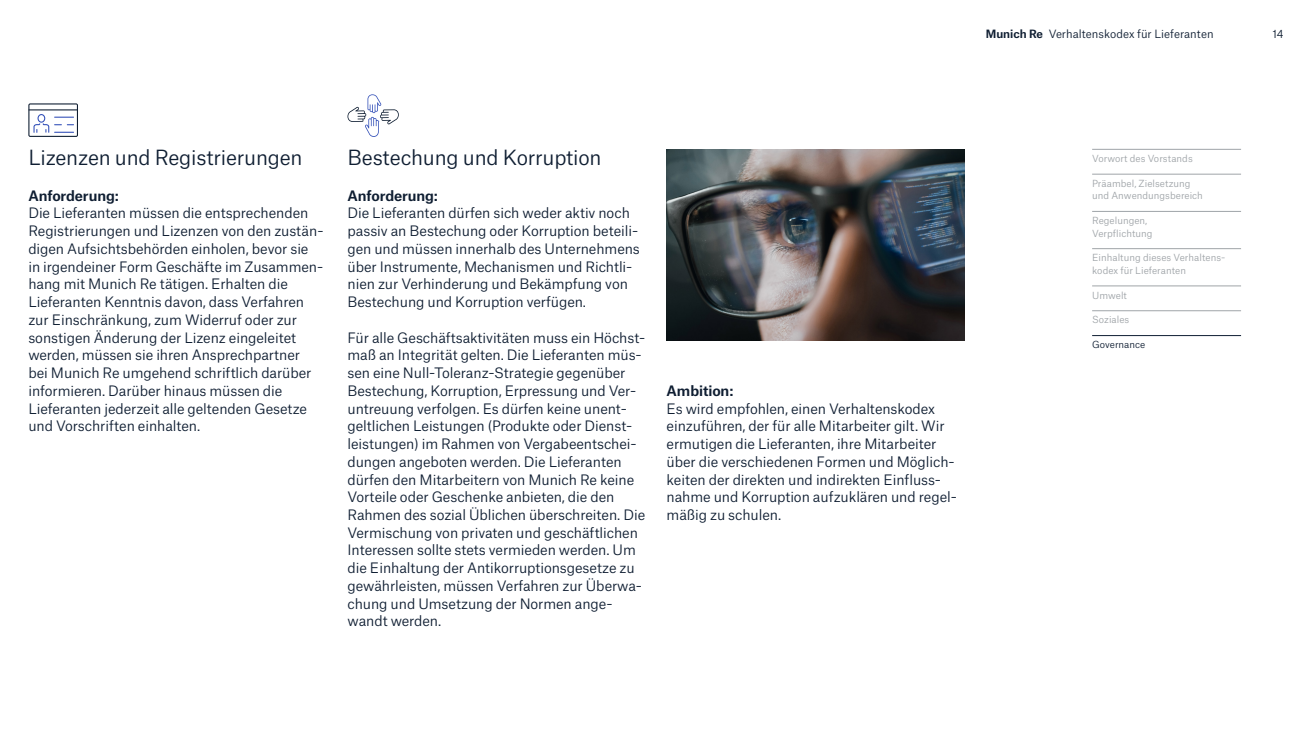
<style>
.page{position:relative;width:1312px;height:745px;background:#fff}
.page>*{position:absolute;margin:0;border:0;box-sizing:border-box;transform-origin:0 0}
.t1{font:20px "Munich Re Neue";letter-spacing:-.01em;color:#0f1e32}
.t2{font:13.75px/17.8px "Munich Re Neue";letter-spacing:-.005em;color:#0f1e32}
.t3{font:700 13.75px "Munich Re Neue";letter-spacing:-.005em;color:#0f1e32}
.t4{font:11px "Munich Re Neue";color:#0f1e32}
.t5{font:9.38px/12.4px "Munich Re Neue";letter-spacing:.005em;color:#9fa4a8}
.t6{font:9.38px "Munich Re Neue";letter-spacing:.005em;color:#0f1e32}
.s1{font-weight:700}
</style>
<div class="page">
<svg style="left:347px;top:94px;width:52px;height:43px"></svg>
<hr style="left:1091px;top:149px;width:149px;height:1px;background:#9fa4a8">
<hr style="left:1091px;top:174px;width:149px;height:1px;background:#9fa4a8">
<hr style="left:1091px;top:211px;width:149px;height:1px;background:#9fa4a8">
<hr style="left:1091px;top:248px;width:149px;height:1px;background:#9fa4a8">
<hr style="left:1091px;top:285px;width:149px;height:1px;background:#9fa4a8">
<hr style="left:1091px;top:310px;width:149px;height:1px;background:#9fa4a8">
<hr style="left:1091px;top:335px;width:149px;height:1px;background:#0f1e32">
<svg style="left:28px;top:103px;width:50px;height:34px"></svg>
<img style="left:666px;top:149px;width:298px;height:191px">
<p class="t4" style="left:985px;top:25px;width:229px"><span class="s1">Munich Re</span> Verhaltenskodex für Lieferanten</p>
<p class="t4" style="left:1271px;top:25px;width:13px">14</p>
<h1 class="t1" style="left:28px;top:142px;width:275px">Lizenzen und Registrierungen</h1>
<p class="t3" style="left:28px;top:184px;width:92px">Anforderung:</p>
<p class="t2" style="left:28px;top:203px;width:296px">Die Lieferanten müssen die entsprechenden Registrierungen und Lizenzen von den zustän&shy;digen Aufsichtsbehörden einholen, bevor sie in irgendeiner Form Geschäfte im Zusammen&shy;hang mit Munich Re tätigen. Erhalten die Lieferanten Kenntnis davon, dass Verfahren zur Einschränkung, zum Widerruf oder zur sonstigen Änderung der Lizenz eingeleitet werden, müssen sie ihren Ansprechpartner<br>bei Munich Re umgehend schriftlich darüber informieren. Darüber hinaus müssen die Lieferanten jederzeit alle geltenden Gesetze und Vorschriften einhalten.</p>
<h1 class="t1" style="left:347px;top:142px;width:255px">Bestechung und Korruption</h1>
<p class="t3" style="left:347px;top:184px;width:92px">Anforderung:</p>
<p class="t2" style="left:347px;top:203px;width:294px">Die Lieferanten dürfen sich weder aktiv noch passiv an Bestechung oder Korruption beteili&shy;gen und müssen innerhalb des Unternehmens über Instrumente, Mechanismen und Richtli&shy;nien zur Verhinderung und Bekämpfung von Bestechung und Korruption verfügen.</p>
<p class="t2" style="left:347px;top:327px;width:299px">Für alle Geschäftsaktivitäten muss ein Höchst&shy;maß an Integrität gelten. Die Lieferanten müs&shy;sen eine Null-Toleranz-Strategie gegenüber Bestechung, Korruption, Erpressung und Ver&shy;untreuung verfolgen. Es dürfen keine unent&shy;geltlichen Leistungen (Produkte oder Dienst&shy;leistungen) im Rahmen von Vergabeentschei&shy;dungen angeboten werden. Die Lieferanten dürfen den Mitarbeitern von Munich Re keine Vorteile oder Geschenke anbieten, die den Rahmen des sozial Üblichen überschreiten. Die Vermischung von privaten und geschäftlichen Interessen sollte stets vermieden werden. Um die Einhaltung der Antikorruptionsgesetze zu gewährleisten, müssen Verfahren zur Überwa&shy;chung und Umsetzung der Normen ange&shy;wandt werden.</p>
<p class="t3" style="left:666px;top:379px;width:68px">Ambition:</p>
<p class="t2" style="left:666px;top:398px;width:292px">Es wird empfohlen, einen Verhaltenskodex einzuführen, der für alle Mitarbeiter gilt. Wir ermutigen die Lieferanten, ihre Mitarbeiter über die verschiedenen Formen und Möglich&shy;keiten der direkten und indirekten Einfluss&shy;nahme und Korruption aufzuklären und regel&shy;mäßig zu schulen.</p>
<p class="t5" style="left:1091px;top:151px;width:102px">Vorwort des Vorstands</p>
<p class="t5" style="left:1091px;top:176px;width:112px">Präambel, Zielsetzung und Anwendungsbereich</p>
<p class="t5" style="left:1091px;top:213px;width:62px">Regelungen,<br>Verpflichtung</p>
<p class="t5" style="left:1091px;top:250px;width:135px">Einhaltung dieses Verhaltens&shy;kodex für Lieferanten</p>
<p class="t5" style="left:1091px;top:288px;width:36px">Umwelt</p>
<p class="t5" style="left:1091px;top:312px;width:39px">Soziales</p>
<p class="t6" style="left:1091px;top:337px;width:55px">Governance</p>
</div>
